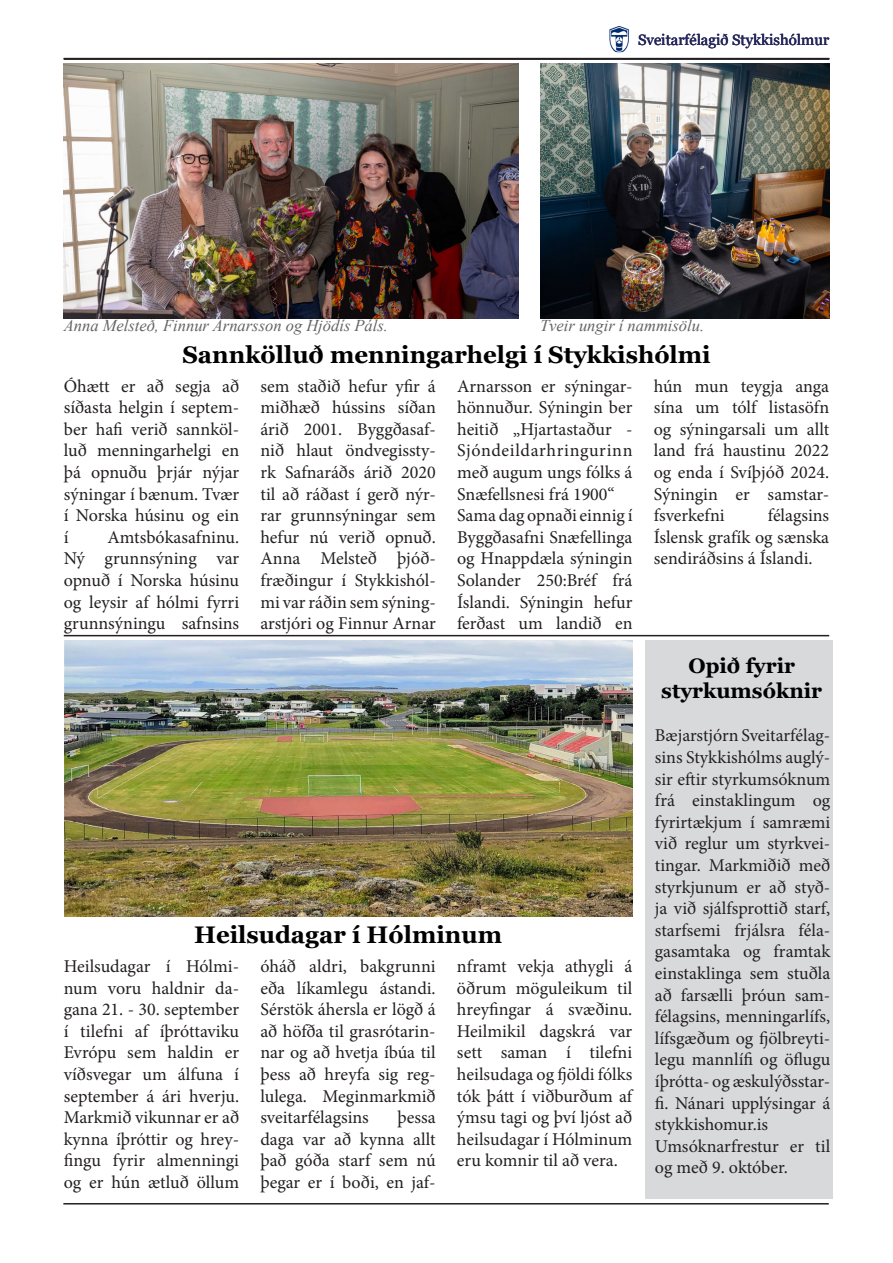
<style>
.page{position:relative;width:893px;height:1263px;background:#fff}
.page>*{position:absolute;margin:0;border:0;box-sizing:border-box;transform-origin:0 0}
.Side_bar{font:700 24px "Georgia";color:#000}
.Side_bar-2{font:700 21px "Georgia";color:#000}
.t1{font:18px/21.6px "Minion Pro";color:#231f20;text-align:justify}
.t2{font:italic 16.5px "Times New Roman";color:#636366}
.t3{font:15px "Georgia";color:#25285b}
</style>
<div class="page">
<hr style="left:64px;top:58px;width:765px;height:2px;background:#231f20">
<img style="left:609px;top:27px;width:20px;height:24px">
<hr style="left:63px;top:1203px;width:766px;height:1px;background:#231f20">
<hr style="left:64px;top:635px;width:765px;height:1px;background:#231f20">
<div style="left:645px;top:640px;width:188px;height:558px;background:#d8d9db"></div>
<img style="left:64px;top:640px;width:568px;height:276px">
<img style="left:64px;top:63px;width:455px;height:255px">
<img style="left:541px;top:64px;width:288px;height:254px">
<p class="t3" style="left:638px;top:30px;width:193px">Sveitarfélagið Stykkishólmur</p>
<p class="t2" style="left:64px;top:315px;width:326px">Anna Melsteð, Finnur Arnarsson og Hjödís Páls.</p>
<p class="t2" style="left:540px;top:315px;width:166px">Tveir ungir í nammisölu.</p>
<p class="Side_bar" style="left:182px;top:339px;width:530px">Sannkölluð menningarhelgi í Stykkishólmi</p>
<p class="t1" style="left:64px;top:375px;width:177px">Óhætt er að segja að síðasta helgin í septem&shy;ber hafi verið sannköl&shy;luð menningarhelgi en þá opnuðu þrjár nýjar sýningar í bænum. Tvær í Norska húsinu og ein í</p>
<p class="t1" style="left:64px;top:526px;width:177px;text-indent:44px">Amtsbókasafninu.<br>Ný grunnsýning var opnuð í Norska húsinu og leysir af hólmi fyrri grunnsýningu safnsins</p>
<p class="t1" style="left:260px;top:375px;width:177px">sem staðið hefur yfir á miðhæð hússins síðan árið 2001. Byggðasaf&shy;nið hlaut öndvegissty&shy;rk Safnaráðs árið 2020 til að ráðast í gerð nýr&shy;rar grunnsýningar sem hefur nú verið opnuð.<br>Anna Melsteð þjóð&shy;fræðingur í Stykkishól&shy;mi var ráðin sem sýning&shy;arstjóri og Finnur Arnar</p>
<p class="t1" style="left:457px;top:375px;width:177px">Arnarsson er sýningar&shy;hönnuður. Sýningin ber heitið „Hjartastaður - Sjóndeildarhringurinn með augum ungs fólks á Snæfellsnesi frá 1900“</p>
<p class="t1" style="left:457px;top:505px;width:177px">Sama dag opnaði einnig í Byggðasafni Snæfellinga og Hnappdæla sýningin Solander 250:Bréf frá Íslandi. Sýningin hefur ferðast um landið en</p>
<p class="Side_bar" style="left:194px;top:919px;width:309px">Heilsudagar í Hólminum</p>
<p class="t1" style="left:64px;top:955px;width:177px">Heilsudagar í Hólmi&shy;num voru haldnir da&shy;gana 21. - 30. september í tilefni af íþróttaviku Evrópu sem haldin er víðsvegar um álfuna í september á ári hverju.<br>Markmið vikunnar er að kynna íþróttir og hrey&shy;fingu fyrir almenningi og er hún ætluð öllum</p>
<p class="t1" style="left:260px;top:955px;width:177px">óháð aldri, bakgrunni eða líkamlegu ástandi.<br>Sérstök áhersla er lögð á að höfða til grasrótarin&shy;nar og að hvetja íbúa til þess að hreyfa sig reg&shy;lulega. Meginmarkmið sveitarfélagsins</p>
<p class="t1" style="left:457px;top:955px;width:177px">nframt vekja athygli á öðrum möguleikum til hreyfingar á svæðinu.<br>Heilmikil dagskrá var sett saman í tilefni heilsudaga og fjöldi fólks tók þátt í viðburðum af ýmsu tagi og því ljóst að heilsudagar í Hólminum eru komnir til að vera.</p>
<p class="t1" style="left:260px;top:1107px;width:177px;text-indent:137px">þessa daga var að kynna allt það góða starf sem nú þegar er í boði, en jaf-</p>
<p class="t1" style="left:654px;top:375px;width:177px">hún mun teygja anga sína um tólf listasöfn og sýningarsali um allt land frá haustinu 2022 og enda í Svíþjóð 2024.<br>Sýningin er samstar&shy;fsverkefni</p>
<p class="t1" style="left:654px;top:505px;width:177px;text-indent:114px">félagsins Íslensk grafík og sænska sendiráðsins á Íslandi.</p>
<p class="Side_bar-2" style="left:688px;top:652px;width:108px">Opið fyrir</p>
<p class="Side_bar-2" style="left:661px;top:677px;width:162px">styrkumsóknir</p>
<p class="t1" style="left:655px;top:725px;width:177px">Bæjarstjórn Sveitarfélag&shy;sins Stykkishólms auglý&shy;sir eftir styrkumsóknum frá einstaklingum og fyrirtækjum í samræmi við reglur um styrkvei&shy;tingar. Markmiðið með styrkjunum er að styð&shy;ja við sjálfsprottið starf, starfsemi frjálsra féla&shy;gasamtaka og framtak einstaklinga sem stuðla að farsælli þróun sam&shy;félagsins, menningarlífs, lífsgæðum og fjölbreyti&shy;legu mannlífi og öflugu íþrótta- og æskulýðsstar&shy;fi. Nánari upplýsingar á stykkishomur.is</p>
<p class="t1" style="left:655px;top:1135px;width:177px">Umsóknarfrestur er til og með 9. október.</p>
</div>
